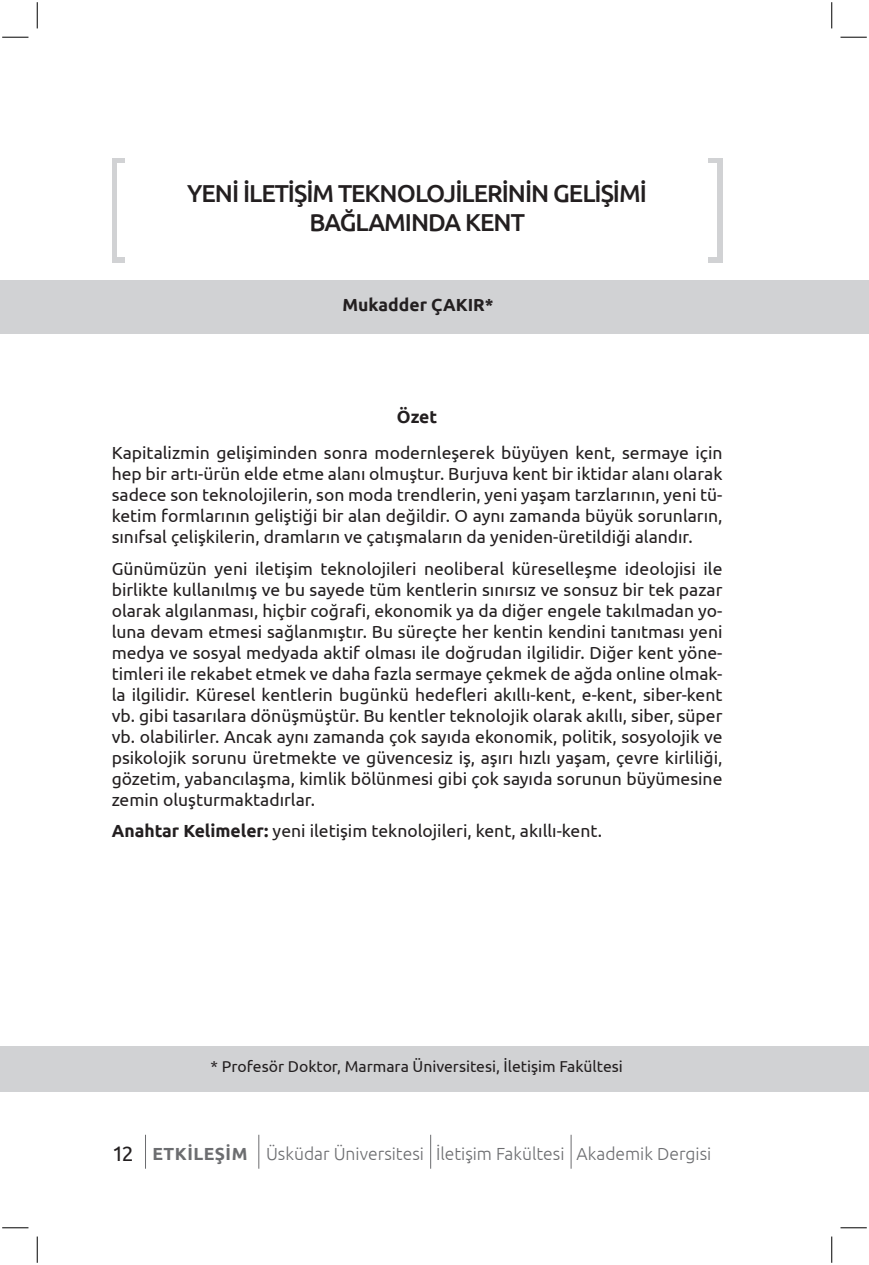
<style>
.page{position:relative;width:869px;height:1265px;background:#fff}
.page>*{position:absolute;margin:0;border:0;box-sizing:border-box;transform-origin:0 0}
.t1{font:500 24.5px/29.4px "Ubuntu";letter-spacing:-.04em;color:#231f20;text-align:center}
.t2{font:17.5px/21px "Ubuntu";color:#231f20;text-align:justify}
.t3{font:300 17.5px "Ubuntu";color:#6c6d70}
.t4{font:700 17.5px "Ubuntu";color:#231f20}
.t5{font:15.75px "Ubuntu";color:#231f20}
.s1{font-weight:700}
.s2{font-weight:400;font-size:21px;color:#231f20}
</style>
<div class="page">
<hr style="left:145px;top:1135px;width:1px;height:34px;background:#6c6d70">
<hr style="left:258px;top:1135px;width:1px;height:34px;background:#6c6d70">
<hr style="left:430px;top:1135px;width:1px;height:34px;background:#6c6d70">
<hr style="left:570px;top:1135px;width:1px;height:34px;background:#6c6d70">
<div style="left:0;top:1046px;width:868px;height:46px;background:#d1d2d4"></div>
<div style="left:1px;top:280px;width:867px;height:54px;background:#d1d2d4"></div>
<svg style="left:112px;top:158px;width:610px;height:105px"></svg>
<div style="left:125px;top:153px;width:582px;height:115px;background:#fff"></div>
<div style="left:117px;top:163px;width:598px;height:93px;background:#fff"></div>
<hr style="left:868px;top:1046px;width:1px;height:46px;background:#d1d2d4">
<svg style="left:2px;top:37px;width:26px;height:1px"></svg>
<svg style="left:37px;top:2px;width:1px;height:26px"></svg>
<svg style="left:2px;top:1227px;width:26px;height:1px"></svg>
<svg style="left:37px;top:1237px;width:1px;height:26px"></svg>
<svg style="left:840px;top:37px;width:26px;height:1px"></svg>
<svg style="left:831px;top:2px;width:1px;height:26px"></svg>
<svg style="left:840px;top:1227px;width:26px;height:1px"></svg>
<svg style="left:831px;top:1237px;width:1px;height:26px"></svg>
<h1 class="t1" style="left:187px;top:178px;width:461px">YENI İLETIŞIM TEKNOLOJILERININ GELIŞIMI<br>BAĞLAMINDA KENT</h1>
<p class="t4" style="left:342px;top:294px;width:152px">Mukadder ÇAKIR*</p>
<p class="t4" style="left:397px;top:406px;width:42px">Özet</p>
<p class="t2" style="left:112px;top:442px;width:612px">Kapitalizmin gelişiminden sonra modernleşerek büyüyen kent, sermaye için hep bir artı-ürün elde etme alanı olmuştur. Burjuva kent bir iktidar alanı olarak sadece son teknolojilerin, son moda trendlerin, yeni yaşam tarzlarının, yeni tü&shy;ketim formlarının geliştiği bir alan değildir. O aynı zamanda büyük sorunların, sınıfsal çelişkilerin, dramların ve çatışmaların da yeniden-üretildiği alandır.</p>
<p class="t2" style="left:112px;top:557px;width:612px">Günümüzün yeni iletişim teknolojileri neoliberal küreselleşme ideolojisi ile birlikte kullanılmış ve bu sayede tüm kentlerin sınırsız ve sonsuz bir tek pazar olarak algılanması, hiçbir coğrafi, ekonomik ya da diğer engele takılmadan yo&shy;luna devam etmesi sağlanmıştır. Bu süreçte her kentin kendini tanıtması yeni medya ve sosyal medyada aktif olması ile doğrudan ilgilidir. Diğer kent yöne&shy;timleri ile rekabet etmek ve daha fazla sermaye çekmek de ağda online olmak&shy;la ilgilidir. Küresel kentlerin bugünkü hedefleri akıllı-kent, e-kent, siber-kent vb. gibi tasarılara dönüşmüştür. Bu kentler teknolojik olarak akıllı, siber, süper vb. olabilirler. Ancak aynı zamanda çok sayıda ekonomik, politik, sosyolojik ve psikolojik sorunu üretmekte ve güvencesiz iş, aşırı hızlı yaşam, çevre kirliliği, gözetim, yabancılaşma, kimlik bölünmesi gibi çok sayıda sorunun büyümesine zemin oluşturmaktadırlar.</p>
<p class="t2" style="left:112px;top:820px;width:491px"><span class="s1">Anahtar Kelimeler:</span> yeni iletişim teknolojileri, kent, akıllı-kent.</p>
<p class="t5" style="left:210px;top:1057px;width:413px">* Profesör Doktor, Marmara Üniversitesi, İletişim Fakültesi</p>
<p class="t3" style="left:112px;top:1143px;width:600px"><span class="s2">12</span> <span class="s1">ETKİLEŞİM</span> Üsküdar Üniversitesi İletişim Fakültesi Akademik Dergisi</p>
</div>
